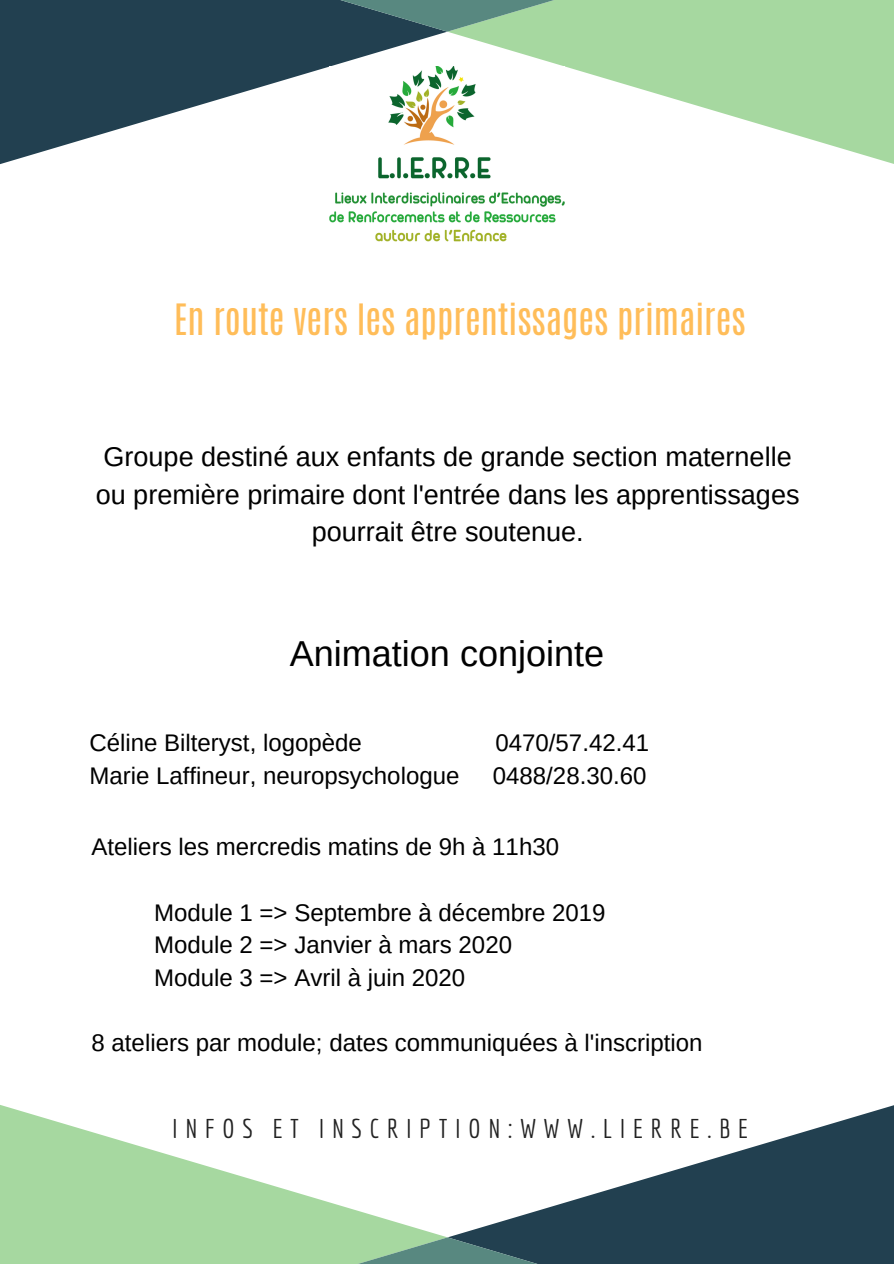
<style>
.page{position:relative;width:894px;height:1264px;background:#fff}
.page>*{position:absolute;margin:0;border:0;box-sizing:border-box;transform-origin:0 0}
.t1{font:36px "Antonio";color:#ffbd59}
.t2{font:36px "Arimo";color:#000}
.t3{font:27px/37.2px "Arimo";color:#000;text-align:center}
.t4{font:26.55px "Economica";letter-spacing:.28em;color:#222}
.t5{font:24px/32.7px "Arimo";color:#000}
</style>
<div class="page">
<svg style="left:0;top:0;width:446px;height:164px;fill:#224050"></svg>
<svg style="left:449px;top:0;width:444px;height:164px;fill:#a6d8a0"></svg>
<svg style="left:233px;top:0;width:428px;height:32px;background:#618b7a"></svg>
<svg style="left:449px;top:1105px;width:444px;height:158px;fill:#224050"></svg>
<svg style="left:0;top:1105px;width:446px;height:158px;fill:#a6d8a0"></svg>
<svg style="left:232px;top:1237px;width:430px;height:26px;background:#628b7a"></svg>
<img style="left:329px;top:67px;width:235px;height:175px">
<h1 class="t1" style="left:174px;top:294px;width:573px">En route vers les apprentissages primaires</h1>
<p class="t3" style="left:96px;top:438px;width:705px">Groupe destiné aux enfants de grande section maternelle ou première primaire dont l'entrée dans les apprentissages pourrait être soutenue.</p>
<h1 class="t2" style="left:290px;top:633px;width:316px">Animation conjointe</h1>
<p class="t5" style="left:89px;top:726px;width:274px">Céline Bilteryst, logopède</p>
<p class="t5" style="left:495px;top:726px;width:155px">0470/57.42.41</p>
<p class="t5" style="left:89px;top:759px;width:371px">Marie Laffineur, neuropsychologue</p>
<p class="t5" style="left:492px;top:759px;width:155px">0488/28.30.60</p>
<p class="t5" style="left:91px;top:830px;width:469px">Ateliers les mercredis matins de 9h à 11h30</p>
<p class="t5" style="left:154px;top:895px;width:453px">Module 1 =&gt; Septembre à décembre 2019<br>Module 2 =&gt; Janvier à mars 2020<br>Module 3 =&gt; Avril à juin 2020</p>
<p class="t5" style="left:91px;top:1026px;width:612px">8 ateliers par module; dates communiquées à l'inscription</p>
<p class="t4" style="left:172px;top:1112px;width:577px">INFOS ET INSCRIPTION:WWW.LIERRE.BE</p>
</div>
